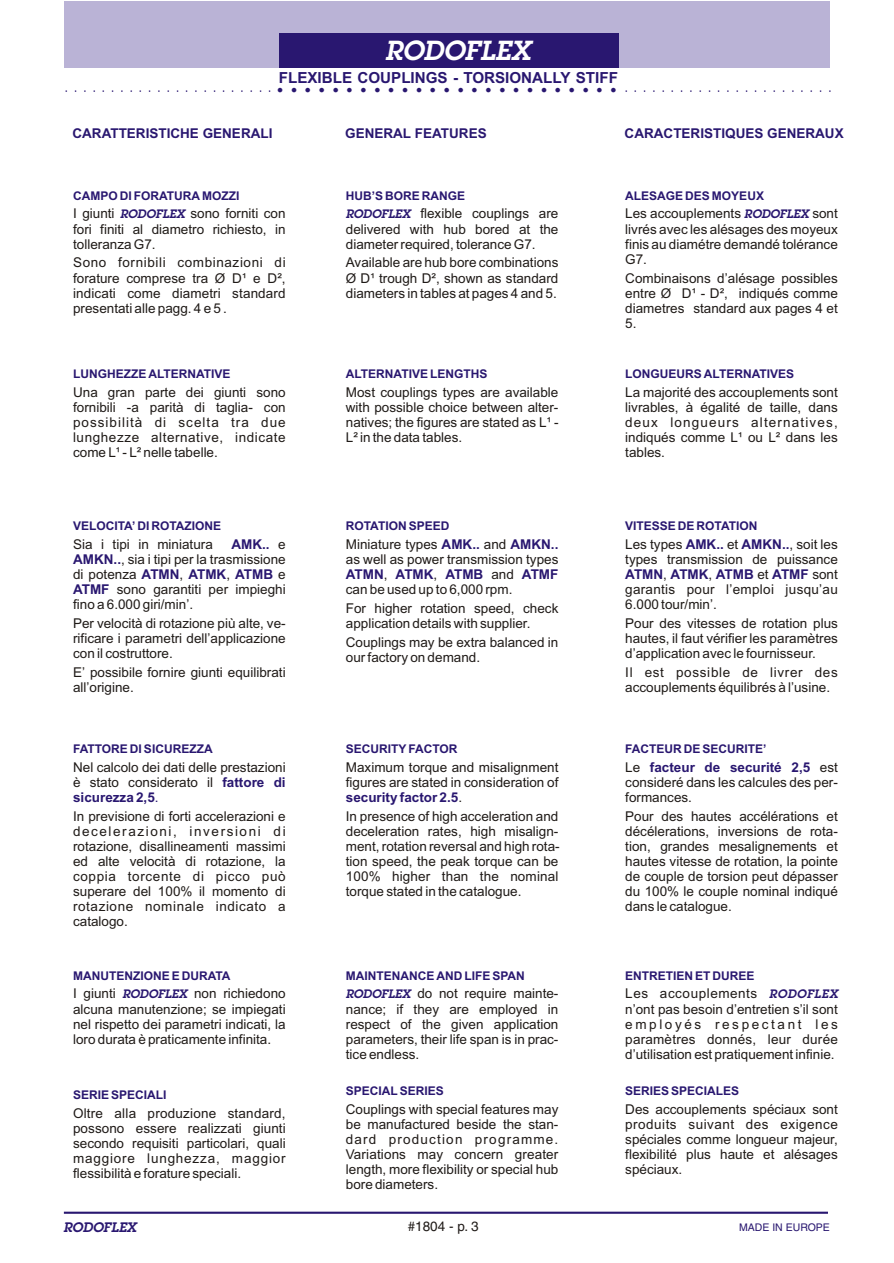
<style>
.page{position:relative;width:894px;height:1263px;background:#fff}
.page>*{position:absolute;margin:0;border:0;box-sizing:border-box;transform-origin:0 0}
.t1{font:italic 600 27px "Lubalin Graph";color:#fff}
.t2{font:700 15.3px "Arial";color:#291770}
.t3{font:15px "Lubalin Graph";color:#291770}
.t4{font:13.5px/15.1px "Arial";color:#1f1a17;text-align:justify}
.t5{font:700 13.5px "Arial";color:#291770}
.t6{font:13.5px/15.1px "Arial";letter-spacing:.02em;color:#1f1a17}
.t7{font:13.5px "Helvetica";color:#1f1a17}
.t8{font:italic 600 13.5px "Lubalin Graph";color:#291770}
.t9{font:700 12px "Arial";color:#291770}
.t10{font:italic 600 12px "Lubalin Graph";color:#291770}
.t11{font:italic 600 12px "Lubalin Graph";letter-spacing:.045em;color:#291770}
.t12{font:10.5px "Helvetica";color:#291770}
.s1{font-family:"Times";font-weight:700;font-size:27px}
.s2{font-weight:700;color:#291770}
.s3{font-weight:400;color:#1f1a17}
.s4{font-weight:400}
</style>
<div class="page">
<hr style="left:64px;top:1212px;width:764px;height:2px;background:#291770">
<div style="left:65px;top:1px;width:765px;height:67px;background:#bab3d6"></div>
<div style="left:279px;top:34px;width:340px;height:34px;background:#291770"></div>
<h1 class="t1" style="left:385px;top:41px;width:147px">RODOFLEX</h1>
<p class="t2" style="left:279px;top:72px;width:341px">FLEXIBLE COUPLINGS - TORSIONALLY STIFF</p>
<p class="t3" style="left:64px;top:81px;width:769px">.................. .....<span class="s1">.........................</span> .......................</p>
<p class="t5" style="left:72px;top:128px;width:202px">CARATTERISTICHE GENERALI</p>
<p class="t5" style="left:345px;top:128px;width:143px">GENERAL FEATURES</p>
<p class="t5" style="left:625px;top:128px;width:221px">CARACTERISTIQUES GENERAUX</p>
<p class="t9" style="left:73px;top:191px;width:168px">CAMPO DI FORATURA MOZZI</p>
<p class="t10" style="left:120px;top:209px;width:66px">RODOFLEX</p>
<p class="t4" style="left:73px;top:207px;width:214px;text-indent:117px">sono forniti con fori finiti al diametro richiesto, in tolleranza G7.</p>
<p class="t4" style="left:73px;top:256px;width:214px">Sono fornibili combinazioni di forature comprese tra Ø D¹ e D², indicati come diametri standard presentati alle pagg. 4 e 5 .</p>
<p class="t4" style="left:73px;top:207px;width:43px">I giunti</p>
<p class="t9" style="left:346px;top:191px;width:121px">HUB’S BORE RANGE</p>
<p class="t10" style="left:346px;top:209px;width:66px">RODOFLEX</p>
<p class="t4" style="left:346px;top:207px;width:214px;text-indent:75px">flexible couplings are delivered with hub bored at the diameter required, tolerance G7.</p>
<p class="t4" style="left:346px;top:256px;width:214px">Available are hub bore combinations Ø D¹ trough D², shown as standard diameters in tables at pages 4 and 5.</p>
<p class="t9" style="left:625px;top:191px;width:140px">ALESAGE DES MOYEUX</p>
<p class="t10" style="left:744px;top:209px;width:66px">RODOFLEX</p>
<p class="t4" style="left:625px;top:207px;width:117px">Les accouplements</p>
<p class="t4" style="left:625px;top:207px;width:214px;text-indent:187px">sont livrés avec les alésages des moyeux finis au diamétre demandé tolérance G7.</p>
<p class="t4" style="left:625px;top:272px;width:214px">Combinaisons d’alésage possibles entre Ø D¹ - D², indiqués comme diametres standard aux pages 4 et 5.</p>
<p class="t9" style="left:73px;top:370px;width:159px">LUNGHEZZE ALTERNATIVE</p>
<p class="t4" style="left:73px;top:386px;width:214px">Una gran parte dei giunti sono fornibili -a parità di taglia- con possibilità di scelta tra due lunghezze alternative, indicate come L¹ - L² nelle tabelle.</p>
<p class="t9" style="left:346px;top:370px;width:143px">ALTERNATIVE LENGTHS</p>
<p class="t4" style="left:346px;top:386px;width:214px">Most couplings types are available with possible choice between alter&shy;natives; the figures are stated as L¹ - L² in the data tables.</p>
<p class="t9" style="left:625px;top:370px;width:170px">LONGUEURS ALTERNATIVES</p>
<p class="t4" style="left:625px;top:386px;width:214px">La majorité des accouplements sont livrables, à égalité de taille, dans deux longueurs alternatives, indiqués comme L¹ ou L² dans les tables.</p>
<p class="t9" style="left:73px;top:522px;width:150px">VELOCITA’ DI ROTAZIONE</p>
<p class="t4" style="left:73px;top:538px;width:214px;text-align:left;text-indent:158px"><span class="s2">AMK..<br>AMKN..</span>, sia i tipi per la trasmissione di potenza <span class="s2">ATMN ATMK ATMB</span> e<br><span class="s2">ATMF</span></p>
<p class="t4" style="left:73px;top:538px;width:141px">Sia i tipi in miniatura</p>
<p class="t4" style="left:278px;top:538px;width:9px">e</p>
<p class="t4" style="left:180px;top:568px;width:5px">,</p>
<p class="t4" style="left:226px;top:568px;width:5px">,</p>
<p class="t4" style="left:117px;top:583px;width:170px">sono garantiti per impieghi</p>
<p class="t4" style="left:73px;top:598px;width:122px">fino a 6.000 giri/min’.</p>
<p class="t4" style="left:73px;top:617px;width:214px">Per velocità di rotazione più alte, ve&shy;rificare i parametri dell’applicazione con il costruttore.</p>
<p class="t4" style="left:73px;top:666px;width:214px">E’ possibile fornire giunti equilibrati all’origine.</p>
<p class="t9" style="left:346px;top:522px;width:105px">ROTATION SPEED</p>
<p class="t4" style="left:346px;top:538px;width:214px">Miniature types <span class="s2">AMK..</span> and <span class="s2">AMKN..</span></p>
<p class="t5" style="left:346px;top:569px;width:139px">ATMN ATMK ATMB</p>
<p class="t5" style="left:522px;top:569px;width:38px">ATMF</p>
<p class="t4" style="left:384px;top:553px;width:176px;text-indent:-38px">as well as power transmission types ,</p>
<p class="t4" style="left:434px;top:568px;width:5px">,</p>
<p class="t4" style="left:346px;top:568px;width:170px;text-align:right">and<br>can be used up to 6,000 rpm.</p>
<p class="t4" style="left:346px;top:602px;width:214px">For higher rotation speed, check application details with supplier.</p>
<p class="t4" style="left:346px;top:636px;width:214px">Couplings may be extra balanced in our factory on demand.</p>
<p class="t9" style="left:625px;top:522px;width:134px">VITESSE DE ROTATION</p>
<p class="t4" style="left:625px;top:538px;width:214px">Les types <span class="s2">AMK..</span> et <span class="s2">AMKN..</span>, soit les</p>
<p class="t5" style="left:625px;top:569px;width:214px">ATMN ATMK ATMB <span class="s3">et</span> ATMF <span class="s3">sont</span></p>
<p class="t4" style="left:663px;top:553px;width:176px;text-indent:-38px">types transmission de puissance ,</p>
<p class="t6" style="left:625px;top:568px;width:214px;text-indent:83px">,<br>garantis pour l’emploi jusqu’au<br>6.000 tour/min’.</p>
<p class="t4" style="left:625px;top:617px;width:214px">Pour des vitesses de rotation plus hautes, il faut vérifier les paramètres d’application avec le fournisseur.</p>
<p class="t4" style="left:625px;top:666px;width:214px">Il est possible de livrer des accouplements équilibrés à l’usine.</p>
<p class="t9" style="left:73px;top:745px;width:141px">FATTORE DI SICUREZZA</p>
<p class="t4" style="left:73px;top:761px;width:214px">Nel calcolo dei dati delle prestazioni è stato considerato il</p>
<p class="t4" style="left:73px;top:810px;width:214px">In previsione di forti accelerazioni e decelerazioni, inversioni di rotazione, disallineamenti massimi ed alte velocità di rotazione, la coppia torcente di picco può superare del 100% il momento di rotazione nominale indicato a catalogo.</p>
<p class="t5" style="left:222px;top:777px;width:65px">fattore di</p>
<p class="t5" style="left:73px;top:792px;width:87px">sicurezza 2,5<span class="s4">.</span></p>
<p class="t9" style="left:346px;top:745px;width:113px">SECURITY FACTOR</p>
<p class="t5" style="left:346px;top:792px;width:118px">security factor 2.5<span class="s3">.</span></p>
<p class="t4" style="left:346px;top:761px;width:214px">Maximum torque and misalignment figures are stated in consideration of</p>
<p class="t4" style="left:346px;top:810px;width:215px">In presence of high acceleration and deceleration rates, high misalign&shy;ment, rotation reversal and high rota&shy;tion speed, the peak torque can be 100% higher than the nominal torque stated in the catalogue.</p>
<p class="t9" style="left:625px;top:745px;width:143px">FACTEUR DE SECURITE’</p>
<p class="t4" style="left:625px;top:761px;width:214px">Le <span class="s2">facteur de securité 2,5</span> est consideré dans les calcules des per&shy;formances.</p>
<p class="t4" style="left:625px;top:810px;width:214px">Pour des hautes accélérations et décélerations, inversions de rota&shy;tion, grandes mesalignements et hautes vitesse de rotation, la pointe de couple de torsion peut dépasser du 100% le couple nominal indiqué dans le catalogue.</p>
<p class="t9" style="left:73px;top:971px;width:159px">MANUTENZIONE E DURATA</p>
<p class="t10" style="left:123px;top:990px;width:66px">RODOFLEX</p>
<p class="t4" style="left:73px;top:987px;width:214px;text-indent:121px">non richiedono alcuna manutenzione; se impiegati nel rispetto dei parametri indicati, la loro durata è praticamente infinita.</p>
<p class="t4" style="left:73px;top:987px;width:44px">I giunti</p>
<p class="t9" style="left:346px;top:971px;width:181px">MAINTENANCE AND LIFE SPAN</p>
<p class="t10" style="left:346px;top:990px;width:66px">RODOFLEX</p>
<p class="t4" style="left:346px;top:987px;width:214px;text-indent:72px">do not require mainte&shy;nance; if they are employed in respect of the given application parameters, their life span is in prac&shy;tice endless.</p>
<p class="t9" style="left:625px;top:971px;width:131px">ENTRETIEN ET DUREE</p>
<p class="t4" style="left:625px;top:987px;width:214px;text-align:left">Les accouplements<br>n’ont pas besoin d’entretien s’il sont employés respectant les paramètres donnés, leur durée d’utilisation est pratiquement infinie.</p>
<p class="t11" style="left:769px;top:990px;width:70px">RODOFLEX</p>
<p class="t9" style="left:73px;top:1090px;width:95px">SERIE SPECIALI</p>
<p class="t9" style="left:346px;top:1087px;width:100px">SPECIAL SERIES</p>
<p class="t9" style="left:625px;top:1087px;width:116px">SERIES SPECIALES</p>
<p class="t4" style="left:73px;top:1106px;width:214px">Oltre alla produzione standard, possono essere realizzati giunti secondo requisiti particolari, quali maggiore lunghezza, maggior flessibilità e forature speciali.</p>
<p class="t4" style="left:346px;top:1103px;width:214px">Couplings with special features may be manufactured beside the stan&shy;dard production programme.<br>Variations may concern greater length, more flexibility or special hub bore diameters.</p>
<p class="t4" style="left:625px;top:1103px;width:214px">Des accouplements spéciaux sont produits suivant des exigence spéciales comme longueur majeur, flexibilité plus haute et alésages spéciaux.</p>
<p class="t8" style="left:64px;top:1222px;width:74px">RODOFLEX</p>
<p class="t7" style="left:408px;top:1220px;width:72px">#1804 - p. 3</p>
<p class="t12" style="left:739px;top:1223px;width:92px">MADE IN EUROPE</p>
</div>
